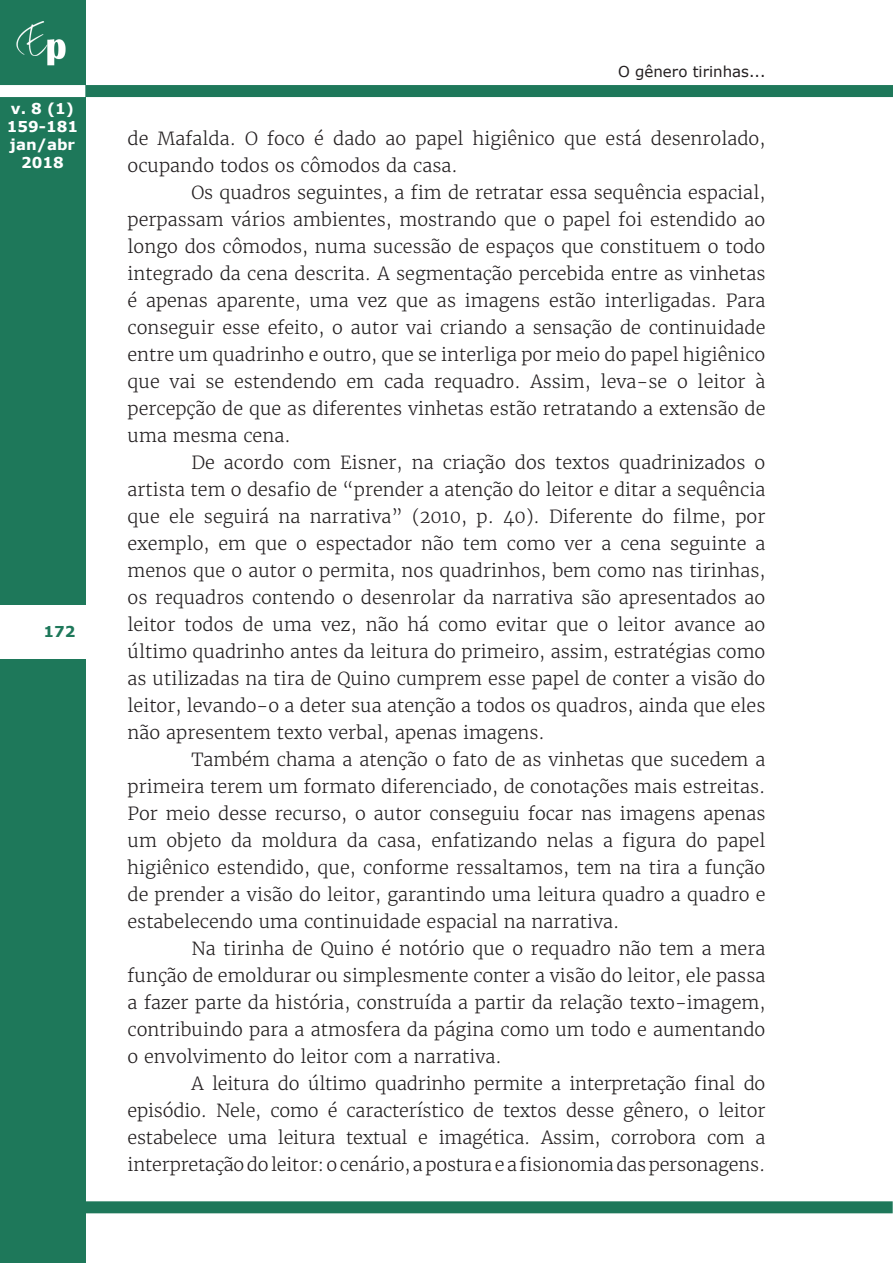
<style>
.page{position:relative;width:893px;height:1263px;background:#fff}
.page>*{position:absolute;margin:0;border:0;box-sizing:border-box;transform-origin:0 0}
.Corpo_do_artigo{font:300 18px/27px "Merriweather";color:#231f20;text-align:justify}
.t1{font:700 15px/18px "Verdana";color:#fff;text-align:center}
.t2{font:15px "Verdana";color:#231f20}
.t3{font:700 15px "Verdana";color:#1e785a}
</style>
<div class="page">
<div style="left:0;top:0;width:85px;height:1263px;background:#1e785a"></div>
<img style="left:16px;top:21px;width:50px;height:45px">
<div style="left:85px;top:85px;width:808px;height:12px;background:#1e785a"></div>
<div style="left:0;top:85px;width:85px;height:12px;background:#fff"></div>
<div style="left:0;top:605px;width:85px;height:53px;background:#fff"></div>
<div style="left:84px;top:1201px;width:809px;height:12px;background:#1e785a"></div>
<p class="t1" style="left:7px;top:100px;width:73px">v. 8 (1)<br>159-181 jan/abr<br>2018</p>
<p class="t3" style="left:44px;top:621px;width:33px">172</p>
<p class="t2" style="left:618px;top:61px;width:149px">O gênero tirinhas...</p>
<p class="Corpo_do_artigo" style="left:128px;top:125px;width:639px">de Mafalda. O foco é dado ao papel higiênico que está desenrolado, ocupando todos os cômodos da casa.</p>
<p class="Corpo_do_artigo" style="left:128px;top:179px;width:639px;text-indent:64px">Os quadros seguintes, a fim de retratar essa sequência espacial, perpassam vários ambientes, mostrando que o papel foi estendido ao longo dos cômodos, numa sucessão de espaços que constituem o todo integrado da cena descrita. A segmentação percebida entre as vinhetas é apenas aparente, uma vez que as imagens estão interligadas. Para conseguir esse efeito, o autor vai criando a sensação de continuidade entre um quadrinho e outro, que se interliga por meio do papel higiênico que vai se estendendo em cada requadro. Assim, leva-se o leitor à percepção de que as diferentes vinhetas estão retratando a extensão de uma mesma cena.</p>
<p class="Corpo_do_artigo" style="left:128px;top:449px;width:639px;text-indent:64px">De acordo com Eisner, na criação dos textos quadrinizados o artista tem o desafio de “prender a atenção do leitor e ditar a sequência que ele seguirá na narrativa” (2010, p. 40). Diferente do filme, por exemplo, em que o espectador não tem como ver a cena seguinte a menos que o autor o permita, nos quadrinhos, bem como nas tirinhas, os requadros contendo o desenrolar da narrativa são apresentados ao leitor todos de uma vez, não há como evitar que o leitor avance ao último quadrinho antes da leitura do primeiro, assim, estratégias como as utilizadas na tira de Quino cumprem esse papel de conter a visão do leitor, levando-o a deter sua atenção a todos os quadros, ainda que eles não apresentem texto verbal, apenas imagens.</p>
<p class="Corpo_do_artigo" style="left:128px;top:746px;width:639px;text-indent:64px">Também chama a atenção o fato de as vinhetas que sucedem a primeira terem um formato diferenciado, de conotações mais estreitas.<br>Por meio desse recurso, o autor conseguiu focar nas imagens apenas um objeto da moldura da casa, enfatizando nelas a figura do papel higiênico estendido, que, conforme ressaltamos, tem na tira a função de prender a visão do leitor, garantindo uma leitura quadro a quadro e estabelecendo uma continuidade espacial na narrativa.</p>
<p class="Corpo_do_artigo" style="left:128px;top:935px;width:639px;text-indent:64px">Na tirinha de Quino é notório que o requadro não tem a mera função de emoldurar ou simplesmente conter a visão do leitor, ele passa a fazer parte da história, construída a partir da relação texto-imagem, contribuindo para a atmosfera da página como um todo e aumentando o envolvimento do leitor com a narrativa.</p>
<p class="Corpo_do_artigo" style="left:128px;top:1070px;width:639px;text-indent:64px">A leitura do último quadrinho permite a interpretação final do episódio. Nele, como é característico de textos desse gênero, o leitor estabelece uma leitura textual e imagética. Assim, corrobora com a interpretação do leitor: o cenário, a postura e a fisionomia das personagens.</p>
</div>
